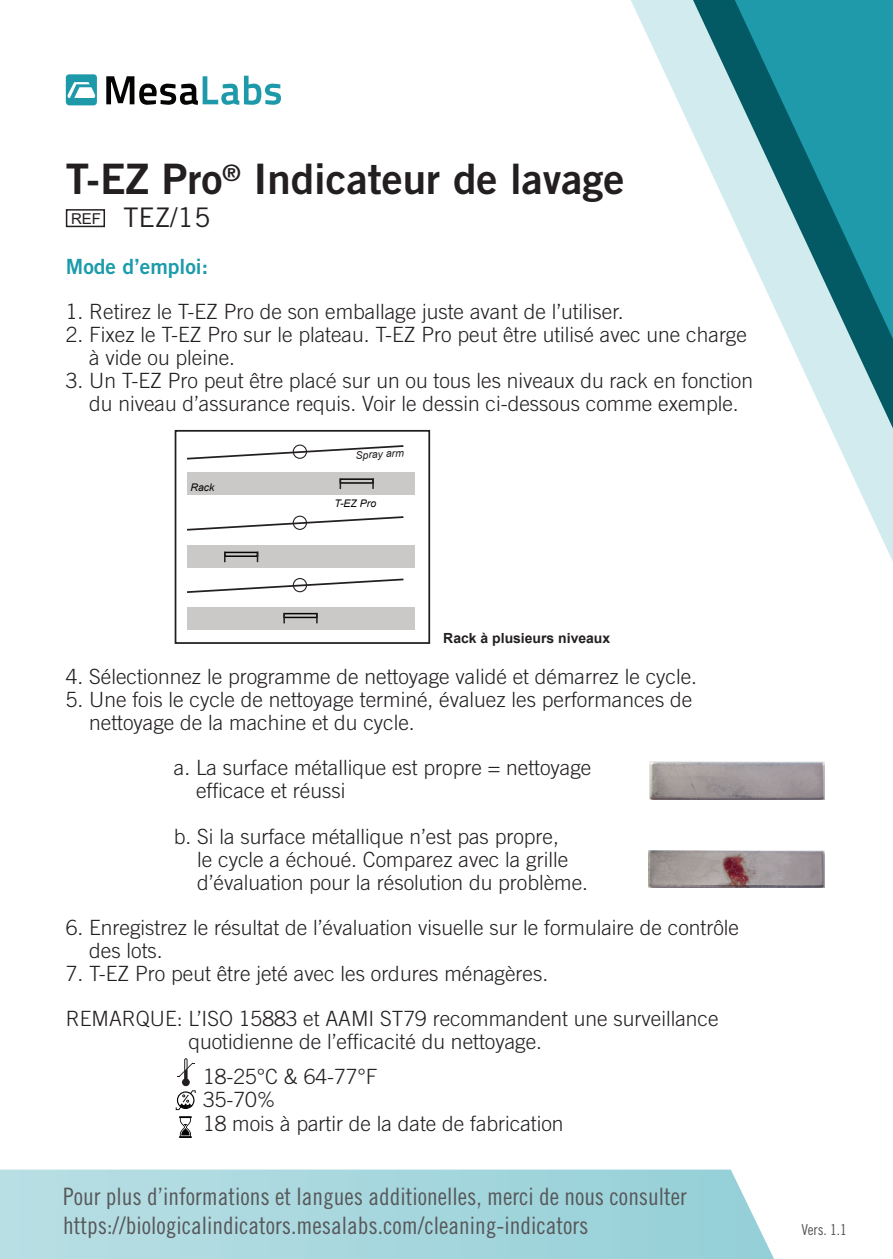
<style>
.page{position:relative;width:893px;height:1259px;background:#fff}
.page>*{position:absolute;margin:0;border:0;box-sizing:border-box;transform-origin:0 0}
.t1{font:42px "Trade Gothic LT Std Bd 2";color:#231f20}
.t2{font:27px "Trade Gothic LT Std";color:#231f20}
.t3{font:24px/28.8px "Trade Gothic LT Std Cn 18";color:#57585a}
.t4{font:300 21px/22.8px "Trade Gothic LT Std";color:#231f20}
.t5{font:21px "Trade Gothic LT Std Bd 2";color:#1c9bab}
.t6{font:15px "Trade Gothic LT Std Cn 18";color:#57585a}
.t7{font:15px "Arial";color:#231f20}
.t8{font:700 14.1px "Arial";color:#231f20}
.t9{font:italic 10.5px "Arial";color:#040503}
.t10{font:italic 10.5px "Arial";color:#231f20}
</style>
<div class="page">
<svg style="left:0;top:1169px;width:774px;height:90px"></svg>
<img style="left:650px;top:762px;width:175px;height:37px">
<img style="left:648px;top:850px;width:177px;height:38px">
<div style="left:66px;top:209px;width:39px;height:18px;border:2px solid #231f20"></div>
<div style="left:184px;top:1058px;width:3px;height:27px;border:1px solid #231f20"></div>
<svg style="left:179px;top:1116px;width:13px;height:22px"></svg>
<svg style="left:176px;top:1062px;width:20px;height:48px"></svg>
<svg style="left:631px;top:0;width:262px;height:561px"></svg>
<svg style="left:693px;top:0;width:200px;height:428px"></svg>
<svg style="left:735px;top:0;width:158px;height:339px;fill:#1e9aab"></svg>
<svg style="left:66px;top:74px;width:31px;height:31px"></svg>
<svg style="left:106px;top:76px;width:174px;height:29px"></svg>
<svg style="left:187px;top:445px;width:217px;height:15px"></svg>
<div style="left:293px;top:444px;width:14px;height:15px;border:1px solid #231f20;border-radius:50%"></div>
<svg style="left:187px;top:516px;width:217px;height:15px"></svg>
<div style="left:293px;top:515px;width:14px;height:15px;border:1px solid #231f20;border-radius:50%"></div>
<svg style="left:187px;top:578px;width:217px;height:15px"></svg>
<div style="left:293px;top:578px;width:14px;height:14px;border:1px solid #231f20;border-radius:50%"></div>
<div style="left:187px;top:472px;width:227px;height:23px;background:#cbc9c7"></div>
<div style="left:187px;top:545px;width:227px;height:23px;background:#cbc9c7"></div>
<div style="left:187px;top:607px;width:227px;height:22px;background:#cbc9c7"></div>
<div style="left:175px;top:430px;width:255px;height:214px;border:2px solid #231f20"></div>
<div style="left:340px;top:478px;width:34px;height:6px;border:2px solid #040503"></div>
<svg style="left:372px;top:478px;width:2px;height:11px"></svg>
<div style="left:224px;top:551px;width:34px;height:6px;border:2px solid #040503"></div>
<svg style="left:224px;top:552px;width:2px;height:10px"></svg>
<div style="left:283px;top:613px;width:35px;height:5px;border:2px solid #040503"></div>
<svg style="left:283px;top:613px;width:2px;height:10px"></svg>
<svg style="left:316px;top:613px;width:2px;height:10px"></svg>
<h1 class="t1" style="left:66px;top:153px;width:560px">T-EZ Pro<sup>®</sup> Indicateur de lavage</h1>
<p class="t2" style="left:123px;top:201px;width:89px">TEZ/15</p>
<p class="t5" style="left:66px;top:253px;width:144px">Mode d’emploi:</p>
<p class="t4" style="left:66px;top:300px;width:559px">1. Retirez le T-EZ Pro de son emballage juste avant de l’utiliser.</p>
<p class="t4" style="left:89px;top:323px;width:659px;text-indent:-23px">2. Fixez le T-EZ Pro sur le plateau. T-EZ Pro peut être utilisé avec une charge à vide ou pleine.</p>
<p class="t4" style="left:66px;top:368px;width:689px;text-align:center">3. Un T-EZ Pro peut être placé sur un ou tous les niveaux du rack en fonction du niveau d’assurance requis. Voir le dessin ci-dessous comme exemple.</p>
<p class="t7" style="left:71px;top:208px;width:31px">REF</p>
<p class="t9" style="left:190px;top:480px;width:25px">Rack</p>
<p class="t10" style="left:355px;top:448px;width:50px;rotate:-3deg">Spray arm</p>
<p class="t9" style="left:335px;top:497px;width:43px">T-EZ Pro</p>
<p class="t8" style="left:443px;top:628px;width:168px">Rack à plusieurs niveaux</p>
<p class="t4" style="left:66px;top:665px;width:633px">4. Sélectionnez le programme de nettoyage validé et démarrez le cycle.</p>
<p class="t4" style="left:89px;top:688px;width:605px;text-indent:-23px">5. Une fois le cycle de nettoyage terminé, évaluez les performances de nettoyage de la machine et du cycle.</p>
<p class="t4" style="left:196px;top:756px;width:397px;text-indent:-22px">a. La surface métallique est propre = nettoyage efficace et réussi</p>
<p class="t4" style="left:197px;top:824px;width:392px;text-indent:-23px">b. Si la surface métallique n’est pas propre,<br>le cycle a échoué. Comparez avec la grille d’évaluation pour la résolution du problème.</p>
<p class="t4" style="left:89px;top:916px;width:651px;text-indent:-23px">6. Enregistrez le résultat de l’évaluation visuelle sur le formulaire de contrôle des lots.</p>
<p class="t4" style="left:66px;top:950px;width:654px;line-height:45.6px">7. T-EZ Pro peut être jeté avec les ordures ménagères.<br>REMARQUE: L’ISO 15883 et AAMI ST79 recommandent une surveillance</p>
<p class="t4" style="left:203px;top:1024px;width:340px;line-height:34.8px;text-indent:-15px">quotidienne de l’efficacité du nettoyage.<br>18-25°C &amp; 64-77°F</p>
<p class="t4" style="left:203px;top:1087px;width:362px;line-height:24px">35-70%<br>18 mois à partir de la date de fabrication</p>
<p class="t3" style="left:63px;top:1182px;width:625px">Pour plus d’informations et langues additionelles, merci de nous consulter https://biologicalindicators.mesalabs.com/cleaning-indicators</p>
<p class="t6" style="left:801px;top:1220px;width:47px">Vers. 1.1</p>
</div>
